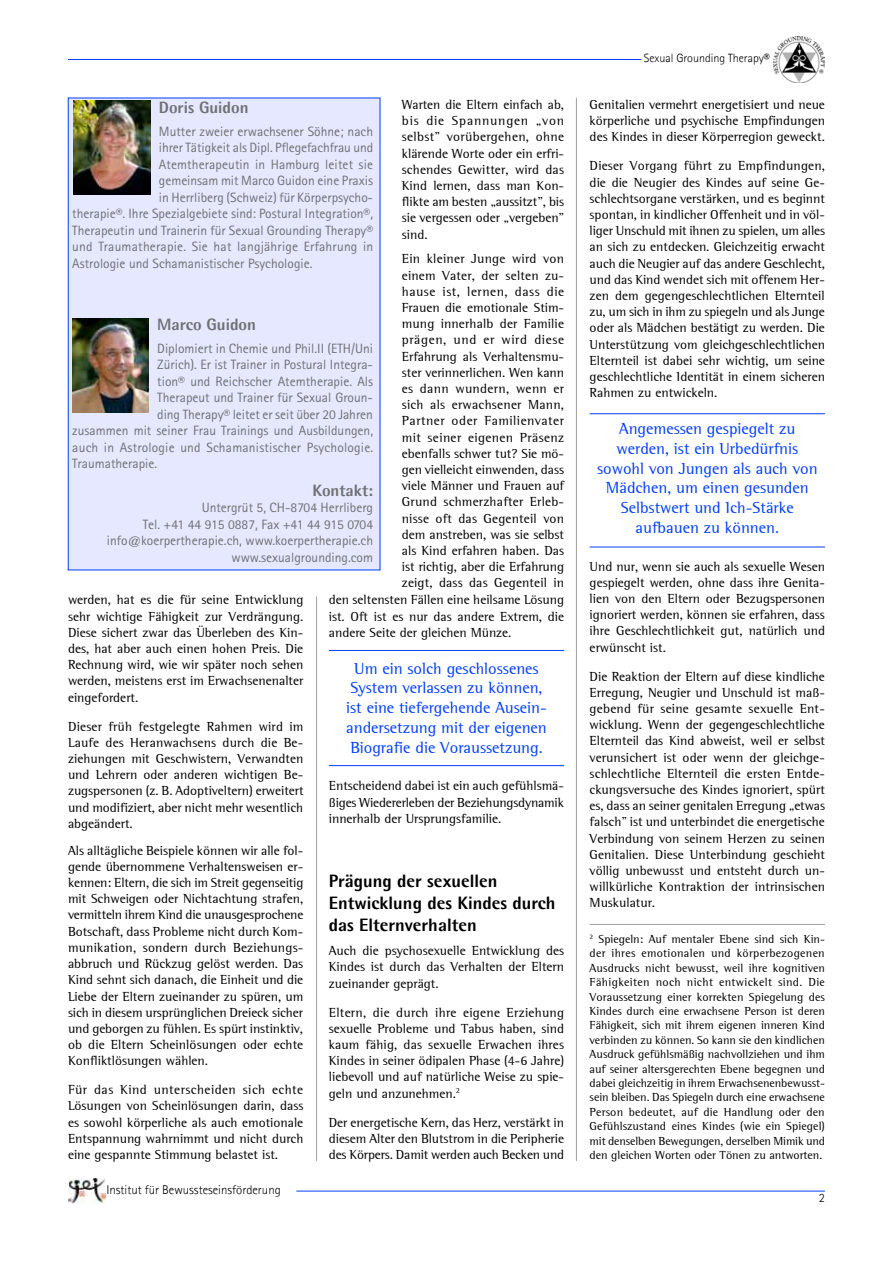
<style>
.page{position:relative;width:893px;height:1263px;background:#fff}
.page>*{position:absolute;margin:0;border:0;box-sizing:border-box;transform-origin:0 0}
.t1{font:800 18px/21.6px "Agfa Rotis Semisans";color:#000}
.t2{font:16.5px/19.8px "Rotis Semi Serif";color:#003eff;text-align:center}
.t3{font:800 16.5px "Agfa Rotis Semisans";color:#707172}
.t4{font:13.5px/16.2px "Rotis Semi Serif";color:#000;text-align:justify}
.t5{font:13.5px/16.5px "Rotis Sans Serif";color:#707172;text-align:right}
.t6{font:300 12.75px "Agfa Rotis Sans Serif";color:#000}
.t7{font:12px/14.4px "Rotis Semi Serif";color:#000;text-align:justify}
.t8{font:300 12px "Agfa Rotis Sans Serif";color:#000}
</style>
<div class="page">
<div style="left:68px;top:98px;width:312px;height:472px;background:#e5e8ff"></div>
<hr style="left:329px;top:650px;width:235px;height:1px;background:#003eff">
<hr style="left:329px;top:765px;width:235px;height:1px;background:#003eff">
<hr style="left:590px;top:413px;width:235px;height:1px;background:#003eff">
<hr style="left:590px;top:547px;width:235px;height:1px;background:#003eff">
<hr style="left:316px;top:596px;width:1px;height:565px;background:#9ea0a2">
<hr style="left:576px;top:98px;width:1px;height:1063px;background:#9ea0a2">
<img style="left:72px;top:319px;width:77px;height:93px">
<img style="left:73px;top:100px;width:77px;height:95px">
<hr style="left:296px;top:1191px;width:529px;height:1px;background:#003eff">
<hr style="left:68px;top:59px;width:573px;height:1px;background:#003eff">
<img style="left:773px;top:37px;width:52px;height:45px">
<img style="left:68px;top:1178px;width:37px;height:25px">
<hr style="left:590px;top:924px;width:235px;height:1px;background:#9ea0a2">
<p class="t4" style="left:402px;top:96px;width:164px">Warten die Eltern einfach ab, bis die Spannungen „von selbst” vorübergehen, ohne klärende Worte oder ein erfri&shy;schendes Gewitter, wird das Kind lernen, dass man Kon&shy;flikte am besten „aussitzt”, bis sie vergessen oder „vergeben” sind.</p>
<p class="t4" style="left:402px;top:251px;width:164px">Ein kleiner Junge wird von einem Vater, der selten zu&shy;hause ist, lernen, dass die Frauen die emotionale Stim&shy;mung innerhalb der Familie prägen, und er wird diese Erfahrung als Verhaltensmu&shy;ster verinnerlichen. Wen kann es dann wundern, wenn er sich als erwachsener Mann, Partner oder Familienvater mit seiner eigenen Präsenz ebenfalls schwer tut? Sie mö&shy;gen vielleicht einwenden, dass viele Männer und Frauen auf Grund schmerzhafter Erleb&shy;nisse oft das Gegenteil von dem anstreben, was sie selbst als Kind erfahren haben. Das ist richtig, aber die Erfahrung zeigt, dass das Gegenteil in</p>
<p class="t3" style="left:159px;top:97px;width:91px">Doris Guidon</p>
<p class="t5" style="left:159px;top:123px;width:216px">Mutter zweier erwachsener Söhne; nach</p>
<p class="t5" style="left:159px;top:139px;width:216px">ihrer Tätigkeit als Dipl. Pflegefachfrau und</p>
<p class="t5" style="left:159px;top:156px;width:216px">Atemtherapeutin in Hamburg leitet sie</p>
<p class="t5" style="left:159px;top:172px;width:216px">gemeinsam mit Marco Guidon eine Praxis</p>
<p class="t5" style="left:159px;top:189px;width:216px">in Herrliberg (Schweiz) für Körperpsycho-</p>
<p class="t5" style="left:72px;top:205px;width:302px">therapie®. Ihre Spezialgebiete sind: Postural Integration®,</p>
<p class="t5" style="left:72px;top:222px;width:302px">Therapeutin und Trainerin für Sexual Grounding Therapy®</p>
<p class="t5" style="left:72px;top:238px;width:302px">und Traumatherapie. Sie hat langjährige Erfahrung in</p>
<p class="t5" style="left:72px;top:255px;width:242px">Astrologie und Schamanistischer Psychologie.</p>
<p class="t3" style="left:157px;top:314px;width:100px">Marco Guidon</p>
<p class="t5" style="left:157px;top:340px;width:217px">Diplomiert in Chemie und Phil.II (ETH/Uni</p>
<p class="t5" style="left:157px;top:357px;width:217px">Zürich). Er ist Trainer in Postural Integra-</p>
<p class="t5" style="left:157px;top:373px;width:217px">tion® und Reichscher Atemtherapie. Als</p>
<p class="t5" style="left:157px;top:389px;width:217px">Therapeut und Trainer für Sexual Groun-</p>
<p class="t5" style="left:157px;top:406px;width:217px">ding Therapy® leitet er seit über 20 Jahren</p>
<p class="t5" style="left:72px;top:422px;width:302px">zusammen mit seiner Frau Trainings und Ausbildungen,</p>
<p class="t5" style="left:72px;top:439px;width:303px">auch in Astrologie und Schamanistischer Psychologie.</p>
<p class="t5" style="left:72px;top:455px;width:86px">Traumatherapie.</p>
<p class="t3" style="left:313px;top:479px;width:62px">Kontakt:</p>
<p class="t5" style="left:107px;top:499px;width:268px">Untergrüt 5, CH-8704 Herrliberg<br>Tel. +41 44 915 0887, Fax +41 44 915 0704 info@koerpertherapie.ch, www.koerpertherapie.ch www.sexualgrounding.com</p>
<p class="t4" style="left:329px;top:592px;width:237px">den seltensten Fällen eine heilsame Lösung ist. Oft ist es nur das andere Extrem, die andere Seite der gleichen Münze.</p>
<p class="t2" style="left:346px;top:658px;width:202px">Um ein solch geschlossenes<br>System verlassen zu können, ist eine tiefergehende Ausein&shy;andersetzung mit der eigenen<br>Biografie die Voraussetzung.</p>
<p class="t4" style="left:329px;top:778px;width:237px">Entscheidend dabei ist ein auch gefühlsmä&shy;ßiges Wiedererleben der Beziehungsdynamik innerhalb der Ursprungsfamilie.</p>
<p class="t4" style="left:68px;top:592px;width:237px">werden, hat es die für seine Entwicklung sehr wichtige Fähigkeit zur Verdrängung.<br>Diese sichert zwar das Überleben des Kin&shy;des, hat aber auch einen hohen Preis. Die Rechnung wird, wie wir später noch sehen werden, meistens erst im Erwachsenenalter eingefordert.</p>
<p class="t4" style="left:68px;top:718px;width:237px">Dieser früh festgelegte Rahmen wird im Laufe des Heranwachsens durch die Be&shy;ziehungen mit Geschwistern, Verwandten und Lehrern oder anderen wichtigen Be&shy;zugspersonen (z. B. Adoptiveltern) erweitert und modifiziert, aber nicht mehr wesentlich abgeändert.</p>
<p class="t4" style="left:68px;top:842px;width:237px">Als alltägliche Beispiele können wir alle fol&shy;gende übernommene Verhaltensweisen er&shy;kennen: Eltern, die sich im Streit gegenseitig mit Schweigen oder Nichtachtung strafen, vermitteln ihrem Kind die unausgesprochene Botschaft, dass Probleme nicht durch Kom&shy;munikation, sondern durch Beziehungs&shy;abbruch und Rückzug gelöst werden. Das Kind sehnt sich danach, die Einheit und die Liebe der Eltern zueinander zu spüren, um sich in diesem ursprünglichen Dreieck sicher und geborgen zu fühlen. Es spürt instinktiv, ob die Eltern Scheinlösungen oder echte Konfliktlösungen wählen.</p>
<p class="t4" style="left:68px;top:1081px;width:237px">Für das Kind unterscheiden sich echte Lösungen von Scheinlösungen darin, dass es sowohl körperliche als auch emotionale Entspannung wahrnimmt und nicht durch eine gespannte Stimmung belastet ist.</p>
<h1 class="t1" style="left:329px;top:870px;width:228px">Prägung der sexuellen<br>Entwicklung des Kindes durch das Elternverhalten</h1>
<p class="t4" style="left:329px;top:942px;width:237px">Auch die psychosexuelle Entwicklung des Kindes ist durch das Verhalten der Eltern zueinander geprägt.</p>
<p class="t4" style="left:329px;top:1004px;width:237px">Eltern, die durch ihre eigene Erziehung sexuelle Probleme und Tabus haben, sind kaum fähig, das sexuelle Erwachen ihres Kindes in seiner ödipalen Phase (4-6 Jahre) liebevoll und auf natürliche Weise zu spie&shy;geln und anzunehmen.<sup>2</sup></p>
<p class="t4" style="left:329px;top:1114px;width:237px">Der energetische Kern, das Herz, verstärkt in diesem Alter den Blutstrom in die Peripherie des Körpers. Damit werden auch Becken und</p>
<p class="t6" style="left:106px;top:1183px;width:176px">Institut für Bewussteseinsförderung</p>
<p class="t8" style="left:644px;top:51px;width:127px">Sexual Grounding Therapy®</p>
<p class="t4" style="left:590px;top:96px;width:237px">Genitalien vermehrt energetisiert und neue körperliche und psychische Empfindungen des Kindes in dieser Körperregion geweckt.</p>
<p class="t4" style="left:590px;top:158px;width:237px">Dieser Vorgang führt zu Empfindungen, die die Neugier des Kindes auf seine Ge&shy;schlechtsorgane verstärken, und es beginnt spontan, in kindlicher Offenheit und in völ&shy;liger Unschuld mit ihnen zu spielen, um alles an sich zu entdecken. Gleichzeitig erwacht auch die Neugier auf das andere Geschlecht, und das Kind wendet sich mit offenem Her&shy;zen dem gegengeschlechtlichen Elternteil zu, um sich in ihm zu spiegeln und als Junge oder als Mädchen bestätigt zu werden. Die Unterstützung vom gleichgeschlechtlichen Elternteil ist dabei sehr wichtig, um seine geschlechtliche Identität in einem sicheren Rahmen zu entwickeln.</p>
<p class="t2" style="left:597px;top:419px;width:222px">Angemessen gespiegelt zu werden, ist ein Urbedürfnis sowohl von Jungen als auch von<br>Mädchen, um einen gesunden<br>Selbstwert und Ich-Stärke aufbauen zu können.</p>
<p class="t4" style="left:590px;top:558px;width:237px">Und nur, wenn sie auch als sexuelle Wesen gespiegelt werden, ohne dass ihre Genita&shy;lien von den Eltern oder Bezugspersonen ignoriert werden, können sie erfahren, dass ihre Geschlechtlichkeit gut, natürlich und erwünscht ist.</p>
<p class="t4" style="left:590px;top:668px;width:237px">Die Reaktion der Eltern auf diese kindliche Erregung, Neugier und Unschuld ist maß&shy;gebend für seine gesamte sexuelle Ent&shy;wicklung. Wenn der gegengeschlechtliche Elternteil das Kind abweist, weil er selbst verunsichert ist oder wenn der gleichge&shy;schlechtliche Elternteil die ersten Entde&shy;ckungsversuche des Kindes ignoriert, spürt es, dass an seiner genitalen Erregung „etwas falsch” ist und unterbindet die energetische Verbindung von seinem Herzen zu seinen Genitalien. Diese Unterbindung geschieht völlig unbewusst und entsteht durch un&shy;willkürliche Kontraktion der intrinsischen Muskulatur.</p>
<p class="t7" style="left:590px;top:932px;width:237px"><sup>2</sup> Spiegeln: Auf mentaler Ebene sind sich Kin&shy;der ihres emotionalen und körperbezogenen Ausdrucks nicht bewusst, weil ihre kognitiven Fähigkeiten noch nicht entwickelt sind. Die Voraussetzung einer korrekten Spiegelung des Kindes durch eine erwachsene Person ist deren Fähigkeit, sich mit ihrem eigenen inneren Kind verbinden zu können. So kann sie den kindlichen Ausdruck gefühlsmäßig nachvollziehen und ihm auf seiner altersgerechten Ebene begegnen und dabei gleichzeitig in ihrem Erwachsenenbewusst&shy;sein bleiben. Das Spiegeln durch eine erwachsene Person bedeutet, auf die Handlung oder den Gefühlszustand eines Kindes (wie ein Spiegel) mit denselben Bewegungen, derselben Mimik und den gleichen Worten oder Tönen zu antworten.</p>
<p class="t6" style="left:819px;top:1191px;width:8px">2</p>
</div>
